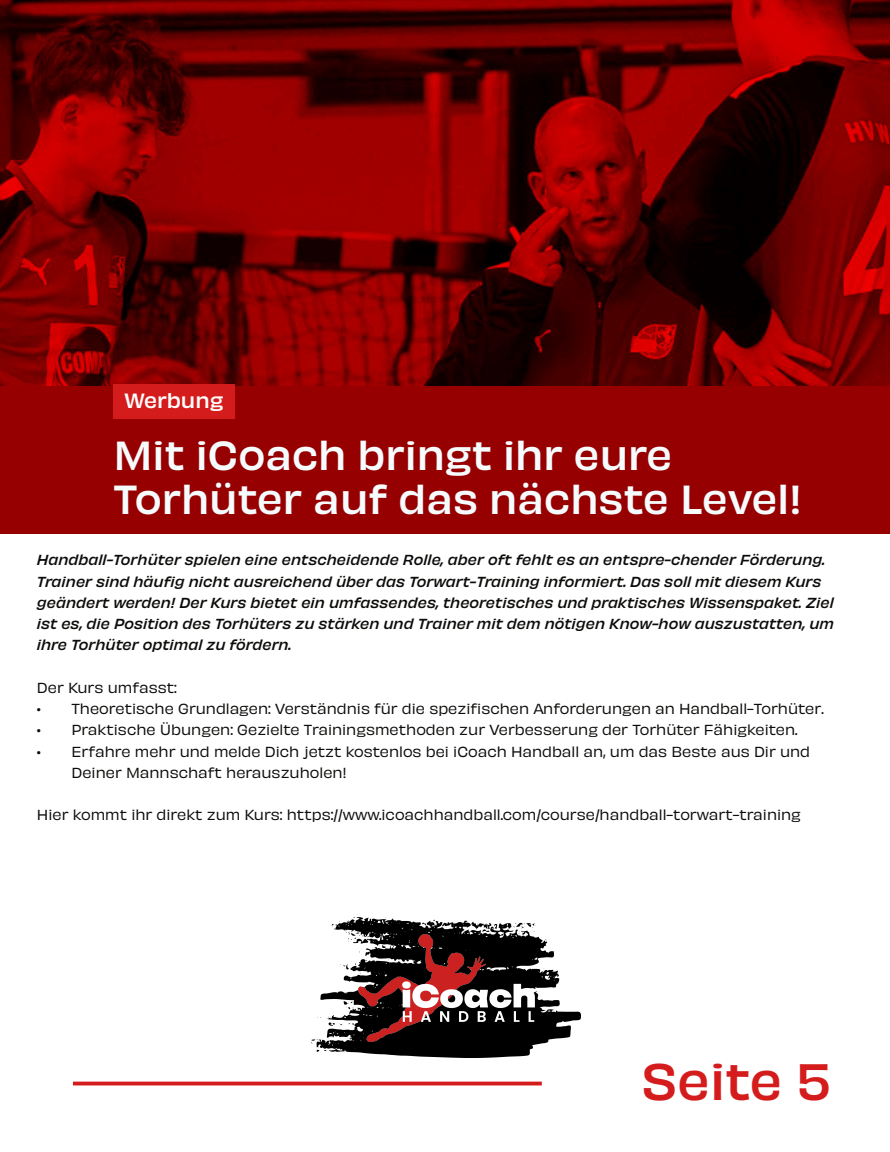
<style>
.page{position:relative;width:890px;height:1152px;background:#fff}
.page>*{position:absolute;margin:0;border:0;box-sizing:border-box;transform-origin:0 0}
.t1{font:500 47.6px "Obviously";color:#d51c1c}
.t2{font:500 38px/44.4px "Obviously";color:#f6fbfd}
.t3{font:500 19.2px "Obviously";color:#fff}
.t4{font:13.6px/21.2px "Obviously";color:#0d0c0a}
.t5{font:italic 500 13.6px/21.2px "Obviously";color:#0d0c0a}
</style>
<div class="page">
<img style="left:0;top:0;width:890px;height:386px">
<hr style="left:73px;top:1082px;width:469px;height:3px;background:#d51c1c">
<div style="left:0;top:386px;width:890px;height:148px;background:#960000"></div>
<div style="left:113px;top:384px;width:121px;height:34px;background:#d51c1c"></div>
<img style="left:311px;top:918px;width:269px;height:140px">
<img style="left:358px;top:934px;width:176px;height:108px">
<h3 class="t3" style="left:124px;top:385px;width:101px">Werbung</h3>
<h2 class="t2" style="left:113px;top:429px;width:690px">Mit iCoach bringt ihr eure<br>Torhüter auf das nächste Level!</h2>
<p class="t5" style="left:37px;top:548px;width:799px">Handball-Torhüter spielen eine entscheidende Rolle, aber oft fehlt es an entspre-chender Förderung.<br>Trainer sind häufig nicht ausreichend über das Torwart-Training informiert. Das soll mit diesem Kurs geändert werden! Der Kurs bietet ein umfassendes, theoretisches und praktisches Wissenspaket. Ziel ist es, die Position des Torhüters zu stärken und Trainer mit dem nötigen Know-how auszustatten, um ihre Torhüter optimal zu fördern.</p>
<p class="t4" style="left:37px;top:676px;width:142px">Der Kurs umfasst:</p>
<p class="t4" style="left:37px;top:697px;width:788px">• Theoretische Grundlagen: Verständnis für die spezifischen Anforderungen an Handball-Torhüter.</p>
<p class="t4" style="left:37px;top:718px;width:762px">• Praktische Übungen: Gezielte Trainingsmethoden zur Verbesserung der Torhüter Fähigkeiten.</p>
<p class="t4" style="left:71px;top:740px;width:740px;text-indent:-35px">• Erfahre mehr und melde Dich jetzt kostenlos bei iCoach Handball an, um das Beste aus Dir und<br>Deiner Mannschaft herauszuholen!</p>
<p class="t4" style="left:37px;top:803px;width:765px">Hier kommt ihr direkt zum Kurs: https://www.icoachhandball.com/course/handball-torwart-training</p>
<h1 class="t1" style="left:641px;top:1044px;width:191px">Seite 5</h1>
</div>
